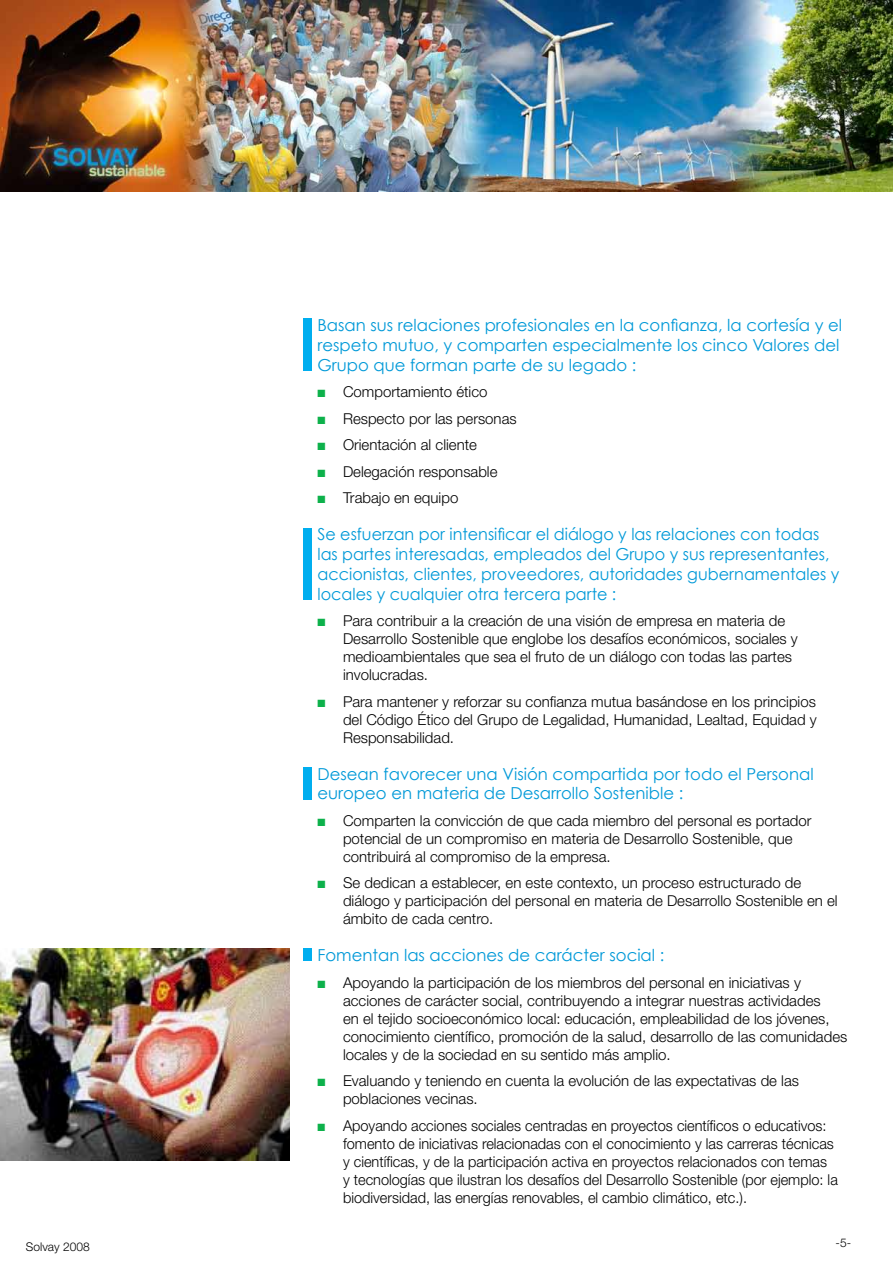
<style>
.page{position:relative;width:893px;height:1263px;background:#fff}
.page>*{position:absolute;margin:0;border:0;box-sizing:border-box;transform-origin:0 0}
.t1{font:16.5px/19.8px "Century Gothic";color:#0099d8}
.t2{font:300 15px/18px "Helvetica Neue";color:#000}
.t3{font:300 12px "Helvetica Neue";color:#000}
.s1{color:#0db14b}
</style>
<div class="page">
<img style="left:0;top:0;width:893px;height:191px">
<div style="left:303px;top:767px;width:8px;height:32px;background:#00aeef"></div>
<div style="left:303px;top:529px;width:8px;height:71px;background:#00aeef"></div>
<div style="left:303px;top:319px;width:8px;height:52px;background:#00aeef"></div>
<div style="left:303px;top:949px;width:8px;height:12px;background:#00aeef"></div>
<img style="left:0;top:949px;width:289px;height:211px">
<p class="t3" style="left:26px;top:1239px;width:65px">Solvay 2008</p>
<p class="t1" style="left:317px;top:315px;width:526px">Basan sus relaciones profesionales en la confianza, la cortesía y el respeto mutuo, y comparten especialmente los cinco Valores del<br>Grupo que forman parte de su legado :</p>
<p class="t2" style="left:317px;top:383px;width:171px"><span class="s1">■</span> Comportamiento ético</p>
<p class="t2" style="left:317px;top:409px;width:201px"><span class="s1">■</span> Respecto por las personas</p>
<p class="t2" style="left:317px;top:436px;width:161px"><span class="s1">■</span> Orientación al cliente</p>
<p class="t2" style="left:317px;top:462px;width:182px"><span class="s1">■</span> Delegación responsable</p>
<p class="t2" style="left:317px;top:489px;width:142px"><span class="s1">■</span> Trabajo en equipo</p>
<p class="t1" style="left:317px;top:524px;width:523px">Se esfuerzan por intensificar el diálogo y las relaciones con todas las partes interesadas, empleados del Grupo y sus representantes, accionistas, clientes, proveedores, autoridades gubernamentales y locales y cualquier otra tercera parte :</p>
<p class="t2" style="left:343px;top:611px;width:456px;text-indent:-26px"><span class="s1">■</span> Para contribuir a la creación de una visión de empresa en materia de Desarrollo Sostenible que englobe los desafíos económicos, sociales y medioambientales que sea el fruto de un diálogo con todas las partes involucradas.</p>
<p class="t2" style="left:343px;top:692px;width:475px;text-align:justify;text-indent:-26px"><span class="s1">■</span> Para mantener y reforzar su confianza mutua basándose en los principios del Código Ético del Grupo de Legalidad, Humanidad, Lealtad, Equidad y Responsabilidad.</p>
<p class="t1" style="left:317px;top:763px;width:498px">Desean favorecer una Visión compartida por todo el Personal europeo en materia de Desarrollo Sostenible :</p>
<p class="t2" style="left:343px;top:811px;width:470px;text-indent:-26px"><span class="s1">■</span> Comparten la convicción de que cada miembro del personal es portador potencial de un compromiso en materia de Desarrollo Sostenible, que contribuirá al compromiso de la empresa.</p>
<p class="t2" style="left:343px;top:874px;width:496px;text-indent:-26px"><span class="s1">■</span> Se dedican a establecer, en este contexto, un proceso estructurado de diálogo y participación del personal en materia de Desarrollo Sostenible en el ámbito de cada centro.</p>
<p class="t1" style="left:317px;top:945px;width:348px">Fomentan las acciones de carácter social :</p>
<p class="t2" style="left:343px;top:973px;width:506px;text-indent:-26px"><span class="s1">■</span> Apoyando la participación de los miembros del personal en iniciativas y acciones de carácter social, contribuyendo a integrar nuestras actividades<br>en el tejido socioeconómico local: educación, empleabilidad de los jóvenes, conocimiento científico, promoción de la salud, desarrollo de las comunidades locales y de la sociedad en su sentido más amplio.</p>
<p class="t2" style="left:343px;top:1071px;width:457px;text-indent:-26px"><span class="s1">■</span> Evaluando y teniendo en cuenta la evolución de las expectativas de las poblaciones vecinas.</p>
<p class="t2" style="left:343px;top:1116px;width:496px;text-indent:-26px"><span class="s1">■</span> Apoyando acciones sociales centradas en proyectos científicos o educativos: fomento de iniciativas relacionadas con el conocimiento y las carreras técnicas y científicas, y de la participación activa en proyectos relacionados con temas<br>y tecnologías que ilustran los desafíos del Desarrollo Sostenible (por ejemplo: la biodiversidad, las energías renovables, el cambio climático, etc.).</p>
<p class="t3" style="left:836px;top:1236px;width:17px">-5-</p>
</div>
